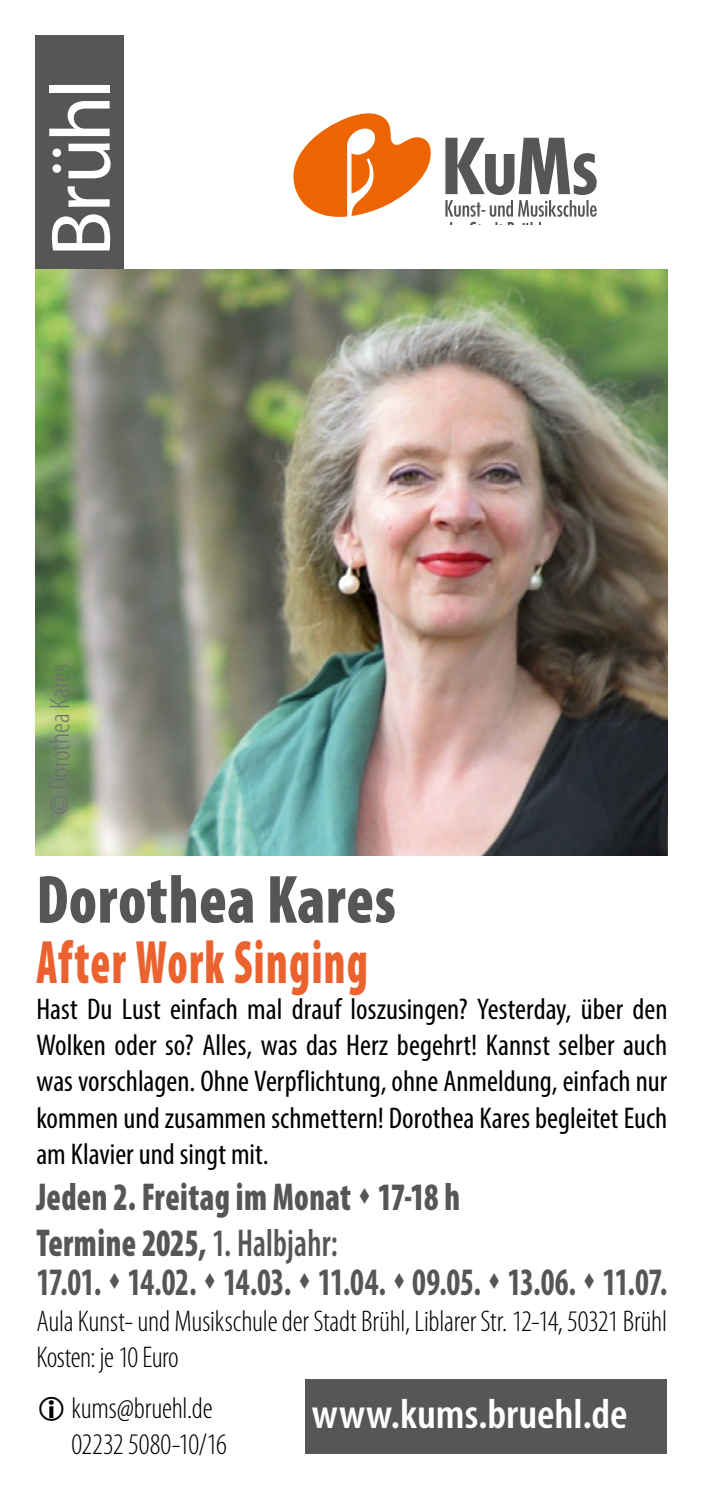
<style>
.page{position:relative;width:702px;height:1489px;background:#fff}
.page>*{position:absolute;margin:0;border:0;box-sizing:border-box;transform-origin:0 0}
.t1{font:85px "Myriad Pro";letter-spacing:-.035em;color:#fff}
.t2{font:900 condensed 68.75px "Myriad Pro";letter-spacing:.01em;color:#565656;scale:.91 1}
.t3{font:900 condensed 61.5px "Myriad Pro";letter-spacing:.03em;color:#ec622e;scale:.73 1}
.t4{font:600 condensed 42px "Myriad Pro";color:#fff;scale:1.05 1}
.t5{font:900 condensed 39px/46px "Myriad Pro";letter-spacing:.01em;color:#565656;scale:.83 1}
.t6{font:700 condensed 39px "Myriad Pro";letter-spacing:-.015em;color:#565656;scale:.83 1}
.t7{font:condensed 30px/36.2px "Myriad Pro";color:#000;text-align:justify}
.t8{font:300 condensed 30px/36px "Myriad Pro";letter-spacing:-.01em;color:#000}
.t9{font:300 condensed 28.5px "Myriad Pro";letter-spacing:-.005em;color:#6f6f6e;scale:1.05 1}
.s1{font-weight:400}
.s2{font-weight:600}
</style>
<div class="page">
<div style="left:35px;top:35px;width:89px;height:234px;background:#565656"></div>
<div style="left:305px;top:1378px;width:361px;height:75px;background:#565656"></div>
<svg style="left:293px;top:113px;width:138px;height:104px"></svg>
<svg style="left:445px;top:138px;width:151px;height:87px"></svg>
<img style="left:35px;top:269px;width:632px;height:586px">
<h1 class="t1" style="left:29px;top:257px;width:179px;rotate:-90deg">Brühl</h1>
<p class="t9" style="left:43px;top:815px;width:146px;rotate:-90deg"><span class="s1">©</span> Dorothea Kares</p>
<h2 class="t2" style="left:36px;top:855px;width:396px">Dorothea Kares</h2>
<h3 class="t3" style="left:36px;top:922px;width:456px">After Work Singing</h3>
<p class="t7" style="left:36px;top:990px;width:632px">Hast Du Lust einfach mal drauf loszusingen? Yesterday, über den Wolken oder so? Alles, was das Herz begehrt! Kannst selber auch was vorschlagen. Ohne Verpflichtung, ohne Anmeldung, einfach nur kommen und zusammen schmettern! Dorothea Kares begleitet Euch am Klavier und singt mit.</p>
<p class="t5" style="left:36px;top:1172px;width:512px">Jeden 2. Freitag im Monat ▲ 17-18 h<br>Termine 2025, <span class="s2">1. Halbjahr:</span></p>
<p class="t6" style="left:36px;top:1257px;width:762px">17.01. ▲ 14.02. ▲ 14.03. ▲ 11.04. ▲ 09.05. ▲ 13.06. ▲ 11.07.</p>
<p class="t8" style="left:36px;top:1303px;width:632px">Aula Kunst- und Musikschule der Stadt Brühl, Liblarer Str. 12-14, 50321 Brühl<br>Kosten: je 10 Euro</p>
<p class="t8" style="left:71px;top:1389px;width:157px">kums@bruehl.de<br>02232 5080-10/16</p>
<h3 class="t4" style="left:312px;top:1387px;width:302px">www.kums.bruehl.de</h3>
</div>
